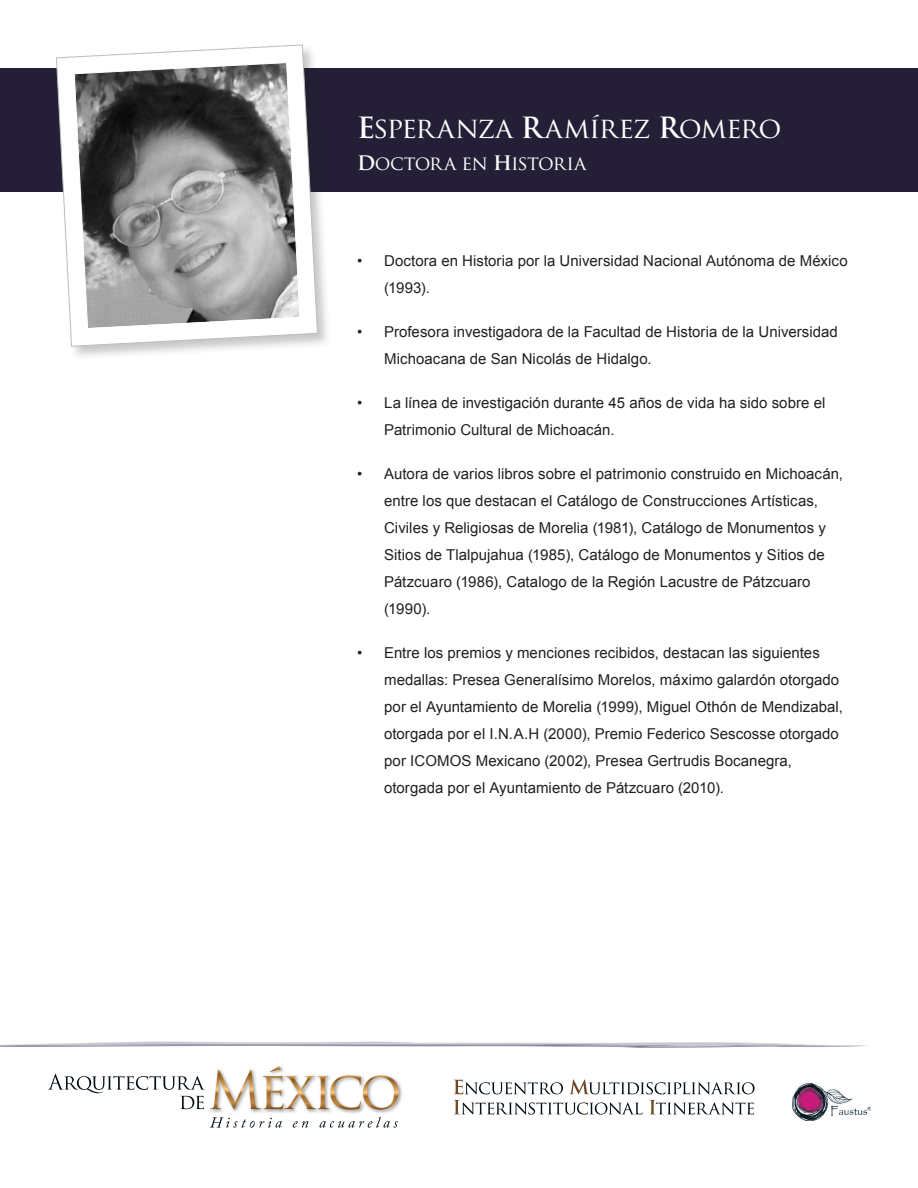
<style>
.page{position:relative;width:918px;height:1188px;background:#fff}
.page>*{position:absolute;margin:0;border:0;box-sizing:border-box;transform-origin:0 0}
.t1{font:28.5px "Trajan Pro";letter-spacing:-.04em;color:#fff}
.t2{font:19.5px "Trajan Pro";letter-spacing:-.04em;color:#fff}
.t3{font:15px/27px "Arial";letter-spacing:.005em;color:#231f20}
.s1{font-weight:700}
</style>
<div class="page">
<div style="left:0;top:68px;width:918px;height:123px;background:#241f36"></div>
<img style="left:210px;top:1083px;width:192px;height:30px">
<svg style="left:48px;top:1066px;width:351px;height:44px"></svg>
<svg style="left:210px;top:1117px;width:72px;height:11px"></svg>
<svg style="left:293px;top:1121px;width:15px;height:7px"></svg>
<svg style="left:320px;top:1117px;width:78px;height:11px"></svg>
<svg style="left:0;top:1042px;width:867px;height:6px"></svg>
<svg style="left:454px;top:1080px;width:109px;height:14px"></svg>
<svg style="left:570px;top:1079px;width:185px;height:15px"></svg>
<svg style="left:454px;top:1100px;width:189px;height:15px"></svg>
<svg style="left:650px;top:1100px;width:104px;height:14px"></svg>
<div style="left:55px;top:43px;width:277px;height:317px;background:#231f20;opacity:.25"></div>
<svg style="left:56px;top:45px;width:262px;height:302px"></svg>
<svg style="left:74px;top:62px;width:226px;height:267px;background:#8b8b8b"></svg>
<img style="left:792px;top:1083px;width:78px;height:37px">
<p class="t1" style="left:357px;top:110px;width:426px"><span class="s1">E</span>SPERANZA <span class="s1">R</span>AMÍREZ <span class="s1">R</span>OMERO</p>
<p class="t2" style="left:357px;top:151px;width:231px"><span class="s1">D</span>OCTORA EN <span class="s1">H</span>ISTORIA</p>
<p class="t3" style="left:384px;top:247px;width:465px;text-indent:-27px">• Doctora en Historia por la Universidad Nacional Autónoma de México (1993).</p>
<p class="t3" style="left:384px;top:318px;width:455px;text-indent:-27px">• Profesora investigadora de la Facultad de Historia de la Universidad<br>Michoacana de San Nicolás de Hidalgo.</p>
<p class="t3" style="left:384px;top:389px;width:443px;text-indent:-27px">• La línea de investigación durante 45 años de vida ha sido sobre el<br>Patrimonio Cultural de Michoacán.</p>
<p class="t3" style="left:384px;top:460px;width:460px;text-indent:-27px">• Autora de varios libros sobre el patrimonio construido en Michoacán, entre los que destacan el Catálogo de Construcciones Artísticas, Civiles y Religiosas de Morelia (1981), Catálogo de Monumentos y Sitios de Tlalpujahua (1985), Catálogo de Monumentos y Sitios de Pátzcuaro (1986), Catalogo de la Región Lacustre de Pátzcuaro (1990).</p>
<p class="t3" style="left:384px;top:639px;width:460px;text-indent:-27px">• Entre los premios y menciones recibidos, destacan las siguientes medallas: Presea Generalísimo Morelos, máximo galardón otorgado por el Ayuntamiento de Morelia (1999), Miguel Othón de Mendizabal, otorgada por el I.N.A.H (2000), Premio Federico Sescosse otorgado por ICOMOS Mexicano (2002), Presea Gertrudis Bocanegra, otorgada por el Ayuntamiento de Pátzcuaro (2010).</p>
</div>
